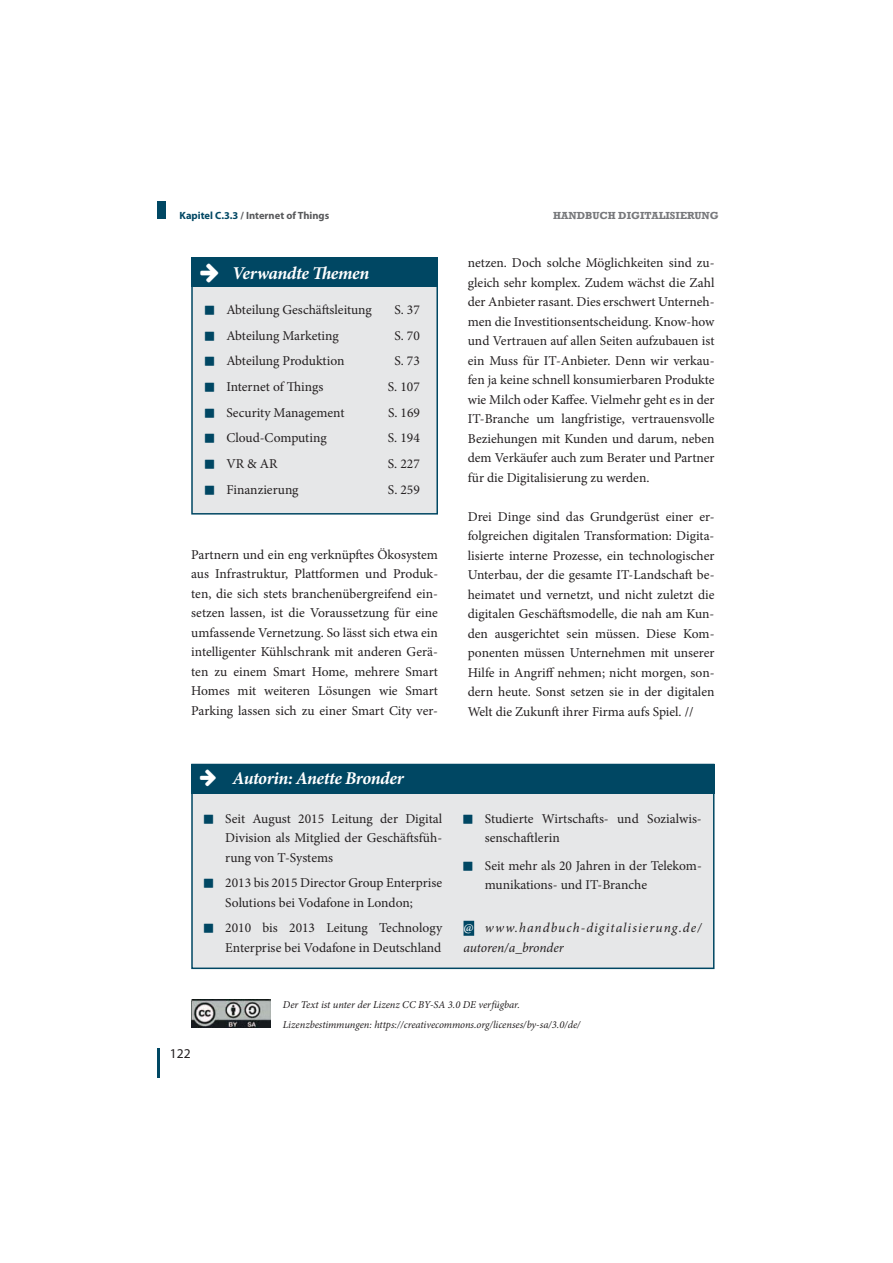
<style>
.page{position:relative;width:893px;height:1263px;background:#fff}
.page>*{position:absolute;margin:0;border:0;box-sizing:border-box;transform-origin:0 0}
.t1{font:italic 700 18px "Minion Pro";letter-spacing:-.025em;color:#fff}
.t2{font:13.5px/19.5px "Minion Pro";color:#231f20;text-align:justify}
.t3{font:italic 13.5px/19.5px "Minion Pro";letter-spacing:.07em;color:#231f20}
.t4{font:13.5px "Myriad Pro";color:#231f20}
.t5{font:italic 10.5px/19.5px "Minion Pro";color:#231f20}
.t6{font:700 10.5px "Myriad Pro";color:#58595b}
.t7{font:700 10.5px "Rockwell";color:#77787b}
.s1{color:#004763}
.s2{color:#fff}
</style>
<div class="page">
<div style="left:157px;top:202px;width:9px;height:17px;background:#004763"></div>
<hr style="left:157px;top:1048px;width:2px;height:30px;background:#004763">
<div style="left:192px;top:764px;width:521px;height:204px;background:#e6e7e8"></div>
<div style="left:191px;top:764px;width:523px;height:205px;border:2px solid #004763"></div>
<div style="left:191px;top:764px;width:523px;height:30px;background:#004763"></div>
<div style="left:463px;top:921px;width:11px;height:15px;background:#004763"></div>
<img style="left:191px;top:1000px;width:80px;height:28px">
<div style="left:192px;top:258px;width:245px;height:256px;background:#e6e7e8"></div>
<div style="left:191px;top:257px;width:247px;height:258px;border:2px solid #004763"></div>
<div style="left:191px;top:257px;width:247px;height:30px;background:#004763"></div>
<p class="t6" style="left:179px;top:209px;width:151px"><span class="s1">Kapitel C.3.3</span> / Internet of Things</p>
<p class="t7" style="left:553px;top:209px;width:167px">HANDBUCH DIGITALISIERUNG</p>
<h1 class="t1" style="left:232px;top:266px;width:139px">Verwandte Themen</h1>
<p class="t2" style="left:226px;top:301px;width:147px">Abteilung Geschäftsleitung</p>
<p class="t2" style="left:394px;top:301px;width:27px">S. 37</p>
<p class="t2" style="left:226px;top:327px;width:114px">Abteilung Marketing</p>
<p class="t2" style="left:394px;top:327px;width:27px">S. 70</p>
<p class="t2" style="left:226px;top:352px;width:120px">Abteilung Produktion</p>
<p class="t2" style="left:394px;top:352px;width:27px">S. 73</p>
<p class="t2" style="left:226px;top:378px;width:99px">Internet of Things</p>
<p class="t2" style="left:388px;top:378px;width:33px">S. 107</p>
<p class="t2" style="left:226px;top:404px;width:120px">Security Management</p>
<p class="t2" style="left:388px;top:404px;width:33px">S. 169</p>
<p class="t2" style="left:226px;top:429px;width:102px">Cloud-Computing</p>
<p class="t2" style="left:388px;top:429px;width:34px">S. 194</p>
<p class="t2" style="left:226px;top:455px;width:53px">VR &amp; AR</p>
<p class="t2" style="left:388px;top:455px;width:33px">S. 227</p>
<p class="t2" style="left:226px;top:481px;width:74px">Finanzierung</p>
<p class="t2" style="left:388px;top:481px;width:33px">S. 259</p>
<p class="t2" style="left:191px;top:546px;width:248px">Partnern und ein eng verknüpftes Ökosystem aus Infrastruktur, Plattformen und Produk&shy;ten, die sich stets branchenübergreifend ein&shy;setzen lassen, ist die Voraussetzung für eine umfassende Vernetzung. So lässt sich etwa ein intelligenter Kühlschrank mit anderen Gerä&shy;ten zu einem Smart Home, mehrere Smart Homes mit weiteren Lösungen wie Smart Parking lassen sich zu einer Smart City ver-</p>
<h1 class="t1" style="left:232px;top:772px;width:173px">Autorin: Anette Bronder</h1>
<p class="t2" style="left:225px;top:810px;width:218px">Seit August 2015 Leitung der Digital Division als Mitglied der Geschäftsfüh&shy;rung von T-Systems</p>
<p class="t2" style="left:225px;top:874px;width:218px">2013 bis 2015 Director Group Enterprise<br>Solutions bei Vodafone in London;</p>
<p class="t2" style="left:225px;top:919px;width:218px">2010 bis 2013 Leitung Technology<br>Enterprise bei Vodafone in Deutschland</p>
<p class="t2" style="left:468px;top:254px;width:248px">netzen. Doch solche Möglichkeiten sind zu&shy;gleich sehr komplex. Zudem wächst die Zahl der Anbieter rasant. Dies erschwert Unterneh&shy;men die Investitionsentscheidung. Know-how und Vertrauen auf allen Seiten aufzubauen ist ein Muss für IT-Anbieter. Denn wir verkau&shy;fen ja keine schnell konsumierbaren Produkte wie Milch oder Kaffee. Vielmehr geht es in der IT-Branche um langfristige, vertrauensvolle Beziehungen mit Kunden und darum, neben dem Verkäufer auch zum Berater und Partner für die Digitalisierung zu werden.</p>
<p class="t2" style="left:468px;top:508px;width:248px">Drei Dinge sind das Grundgerüst einer er&shy;folgreichen digitalen Transformation: Digita&shy;lisierte interne Prozesse, ein technologischer Unterbau, der die gesamte IT-Landschaft be&shy;heimatet und vernetzt, und nicht zuletzt die digitalen Geschäftsmodelle, die nah am Kun&shy;den ausgerichtet sein müssen. Diese Kom&shy;ponenten müssen Unternehmen mit unserer Hilfe in Angriff nehmen; nicht morgen, son&shy;dern heute. Sonst setzen sie in der digitalen Welt die Zukunft ihrer Firma aufs Spiel. //</p>
<p class="t2" style="left:485px;top:810px;width:218px">Studierte Wirtschafts- und Sozialwis&shy;senschaftlerin</p>
<p class="t2" style="left:485px;top:857px;width:218px">Seit mehr als 20 Jahren in der Telekom&shy;munikations- und IT-Branche</p>
<p class="t3" style="left:463px;top:919px;width:240px"><span class="s2">@</span> www.handbuch-digitalisierung.de/ autoren/a_bronder</p>
<p class="t4" style="left:170px;top:1046px;width:22px">122</p>
<p class="t5" style="left:283px;top:996px;width:299px">Der Text ist unter der Lizenz CC BY-SA 3.0 DE verfügbar.<br>Lizenzbestimmungen: https://creativecommons.org/licenses/by-sa/3.0/de/</p>
</div>
